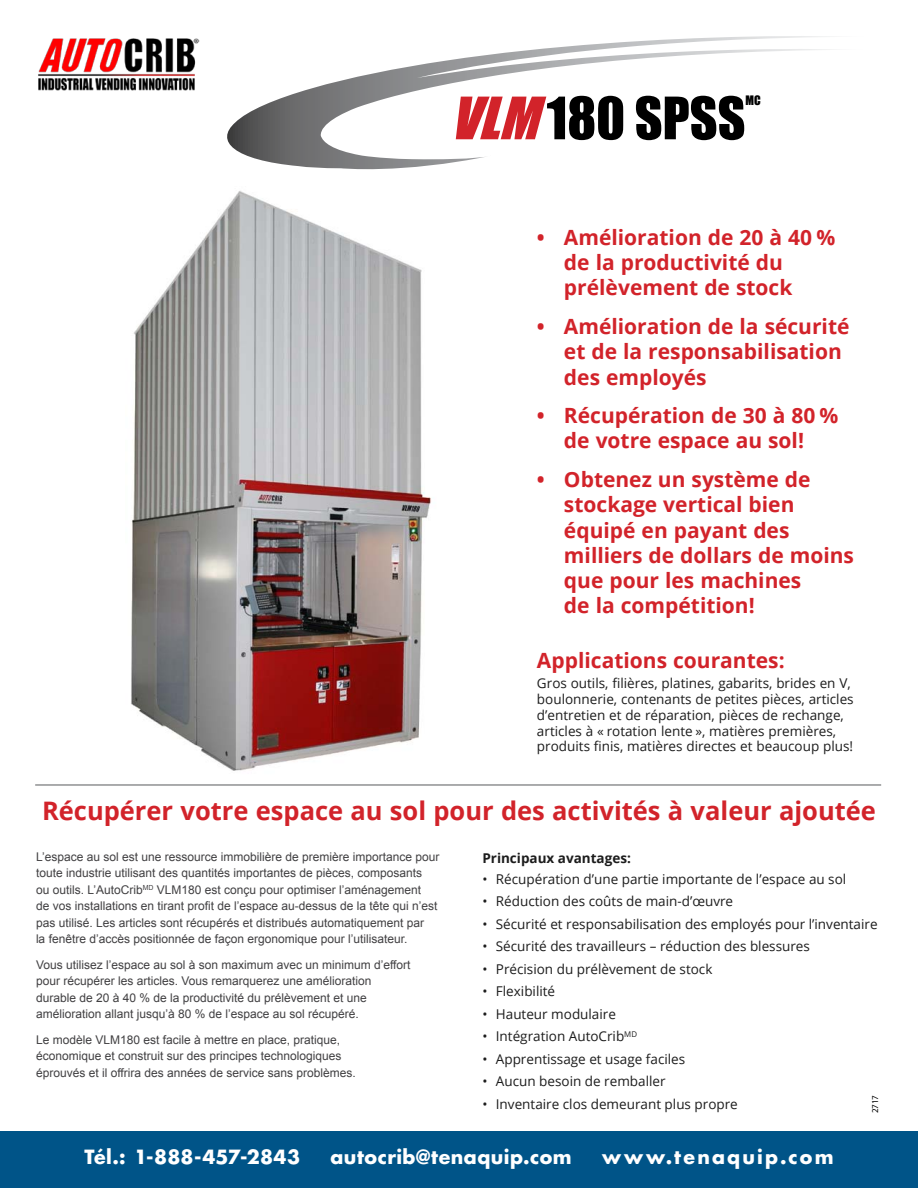
<style>
.page{position:relative;width:918px;height:1188px;background:#fff}
.page>*{position:absolute;margin:0;border:0;box-sizing:border-box;transform-origin:0 0}
.t1{font:54px "Impact";color:#000}
.t2{font:700 25.5px "Open Sans";color:#d2232a}
.t3{font:700 21px/25.2px "Open Sans";color:#d2232a}
.t4{font:700 19.05px "Futura Std";letter-spacing:.025em;color:#fff}
.t5{font:700 19.05px "Futura Std";letter-spacing:.005em;color:#fff}
.t6{font:700 19.05px "Futura Std";letter-spacing:.115em;color:#fff}
.t7{font:13.5px/15.8px "Open Sans";color:#1c1c1c}
.t8{font:700 13.5px "Open Sans";color:#1c1c1c}
.t9{font:12px/16.5px "Arial";color:#414042}
.t10{font:12px "Impact";color:#000}
.t11{font:9px "Myriad Pro";color:#000}
.s1{font-style:italic;color:#d2232a}
</style>
<div class="page">
<img style="left:38px;top:38px;width:162px;height:52px">
<div style="left:0;top:1131px;width:918px;height:57px;background:#005488"></div>
<svg style="left:227px;top:36px;width:604px;height:134px"></svg>
<hr style="left:35px;top:785px;width:846px;height:1px;background:#58595b">
<img style="left:131px;top:191px;width:300px;height:580px">
<p class="t1" style="left:450px;top:76px;width:297px"><span class="s1">VLM</span>180 SPSS</p>
<p class="t10" style="left:746px;top:91px;width:17px">MC</p>
<p class="t3" style="left:564px;top:224px;width:273px;text-indent:-27px">• Amélioration de 20 à 40 % de la productivité du prélèvement de stock</p>
<p class="t3" style="left:564px;top:313px;width:287px;text-indent:-27px">• Amélioration de la sécurité et de la responsabilisation des employés</p>
<p class="t3" style="left:537px;top:402px;width:303px;text-align:center">• Récupération de 30 à 80 % de votre espace au sol!</p>
<p class="t3" style="left:564px;top:466px;width:292px;text-indent:-27px">• Obtenez un système de stockage vertical bien équipé en payant des milliers de dollars de moins que pour les machines<br>de la compétition!</p>
<p class="t3" style="left:537px;top:647px;width:249px">Applications courantes:</p>
<p class="t7" style="left:537px;top:675px;width:318px">Gros outils, filières, platines, gabarits, brides en V, boulonnerie, contenants de petites pièces, articles d’entretien et de réparation, pièces de rechange, articles à « rotation lente », matières premières, produits finis, matières directes et beaucoup plus!</p>
<p class="t2" style="left:42px;top:793px;width:835px">Récupérer votre espace au sol pour des activités à valeur ajoutée</p>
<p class="t9" style="left:36px;top:849px;width:405px">L’espace au sol est une ressource immobilière de première importance pour toute industrie utilisant des quantités importantes de pièces, composants<br>ou outils. L’AutoCrib<sup>MD</sup> VLM180 est conçu pour optimiser l’aménagement<br>de vos installations en tirant profit de l’espace au-dessus de la tête qui n’est pas utilisé. Les articles sont récupérés et distribués automatiquement par<br>la fenêtre d’accès positionnée de façon ergonomique pour l’utilisateur.</p>
<p class="t9" style="left:36px;top:957px;width:376px">Vous utilisez l’espace au sol à son maximum avec un minimum d’effort pour récupérer les articles. Vous remarquerez une amélioration durable de 20 à 40 % de la productivité du prélèvement et une amélioration allant jusqu’à 80 % de l’espace au sol récupéré.</p>
<p class="t9" style="left:36px;top:1032px;width:321px">Le modèle VLM180 est facile à mettre en place, pratique, économique et construit sur des principes technologiques éprouvés et il offrira des années de service sans problèmes.</p>
<p class="t8" style="left:482px;top:848px;width:150px">Principaux avantages:</p>
<p class="t7" style="left:482px;top:870px;width:365px">• Récupération d’une partie importante de l’espace au sol</p>
<p class="t7" style="left:482px;top:893px;width:252px">• Réduction des coûts de main-d’œuvre</p>
<p class="t7" style="left:482px;top:915px;width:397px">• Sécurité et responsabilisation des employés pour l’inventaire</p>
<p class="t7" style="left:482px;top:938px;width:329px">• Sécurité des travailleurs – réduction des blessures</p>
<p class="t7" style="left:482px;top:960px;width:232px">• Précision du prélèvement de stock</p>
<p class="t7" style="left:482px;top:983px;width:74px">• Flexibilité</p>
<p class="t7" style="left:482px;top:1005px;width:135px">• Hauteur modulaire</p>
<p class="t7" style="left:482px;top:1028px;width:156px">• Intégration AutoCrib<sup>MD</sup></p>
<p class="t7" style="left:482px;top:1050px;width:204px">• Apprentissage et usage faciles</p>
<p class="t7" style="left:482px;top:1073px;width:185px">• Aucun besoin de remballer</p>
<p class="t7" style="left:482px;top:1095px;width:257px">• Inventaire clos demeurant plus propre</p>
<p class="t11" style="left:870px;top:1113px;width:19px;rotate:-90deg">2717</p>
<h3 class="t5" style="left:84px;top:1144px;width:217px">Tél.: 1-888-457-2843</h3>
<h3 class="t4" style="left:331px;top:1144px;width:243px">autocrib@tenaquip.com</h3>
<h3 class="t6" style="left:602px;top:1144px;width:233px">www.tenaquip.com</h3>
</div>
